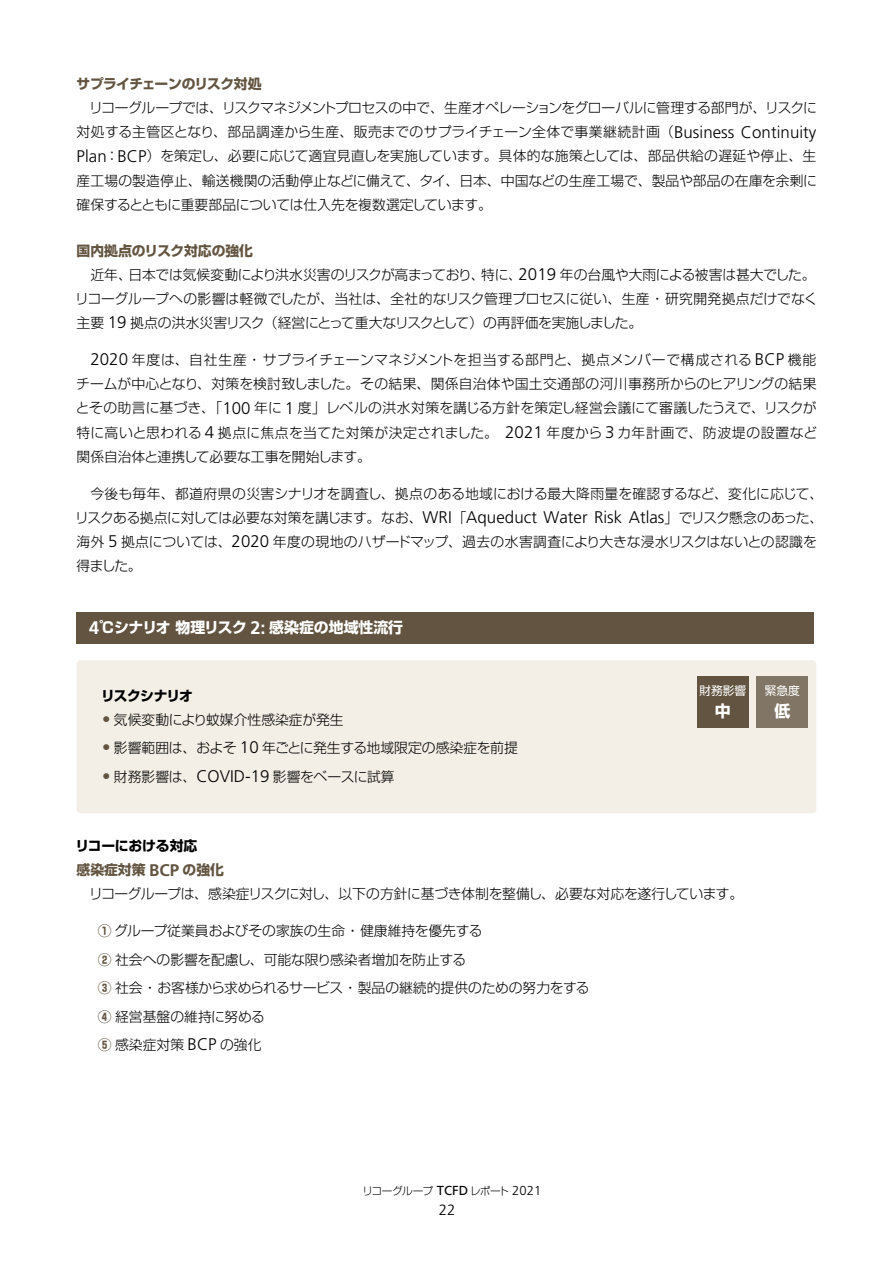
<style>
.page{position:relative;width:893px;height:1263px;background:#fff}
.page>*{position:absolute;margin:0;border:0;box-sizing:border-box;transform-origin:0 0}
.t1{font:700 18.15px "Frutiger LT Pro";color:#fff}
.t2{font:300 16.8px "Frutiger LT Pro";letter-spacing:.005em;color:#000}
.t3{font:300 16.8px "Frutiger LT Pro";color:#625440}
.t4{font:700 16.8px "Frutiger LT Pro";color:#625440}
.t5{font:700 15.9px "P Shin Go Pr 6 N";color:#fff}
.t6{font:700 14.85px "P Shin Go Pr 6 N";letter-spacing:-.06em;color:#fff}
.t7{font:700 14.85px "P Shin Go Pr 6 N";color:#fff}
.t8{font:300 14.85px "Frutiger LT Pro";color:#000}
.t9{font:300 13.8px/24.2px "P Shin Go Pr 6 N";color:#000}
.t10{font:300 13.8px "P Shin Go Pr 6 N";letter-spacing:-.03em;color:#000}
.t11{font:300 13.8px "P Shin Go Pr 6 N";letter-spacing:-.025em;color:#000}
.t12{font:300 13.8px "P Shin Go Pr 6 N";letter-spacing:-.035em;color:#000}
.t13{font:300 13.8px "P Shin Go Pr 6 N";letter-spacing:.03em;color:#000}
.t14{font:300 13.8px "P Shin Go Pr 6 N";letter-spacing:.025em;color:#000}
.t15{font:700 13.8px "P Shin Go Pr 6 N";letter-spacing:-.04em;color:#625440}
.t16{font:300 13.8px "P Shin Go Pr 6 N";letter-spacing:.05em;color:#000}
.t17{font:700 13.8px "P Shin Go Pr 6 N";color:#625440}
.t18{font:700 13.8px "P Shin Go Pr 6 N";letter-spacing:-.025em;color:#000}
.t19{font:700 13.8px "P Shin Go Pr 6 N";letter-spacing:-.02em;color:#625440}
.t20{font:700 13.8px "P Shin Go Pr 6 N";letter-spacing:-.06em;color:#000}
.t21{font:13.05px "Frutiger LT Pro";color:#000}
.t22{font:300 12.9px "Frutiger LT Pro";color:#000}
.t23{font:11.7px "P Shin Go Pr 6 N";color:#fff}
.t24{font:300 10.65px "P Shin Go Pr 6 N";letter-spacing:-.055em;color:#000}
.s1{font-family:"Frutiger LT Pro";font-size:18.15px}
.s2{font-weight:700;color:#625440}
</style>
<div class="page">
<div style="left:77px;top:660px;width:739px;height:153px;background:#f3eee6;border-radius:4px"></div>
<div style="left:77px;top:612px;width:737px;height:32px;background:#625440"></div>
<div style="left:757px;top:676px;width:51px;height:51px;background:#817666"></div>
<div style="left:697px;top:676px;width:51px;height:51px;background:#625440"></div>
<p class="t15" style="left:77px;top:73px;width:187px">サプライチェーンのリスク対処</p>
<p class="t12" style="left:89px;top:97px;width:729px">リコーグループでは、リスクマネジメントプロセスの中で、生産オペレーションをグローバルに管理する部門が、リスクに</p>
<p class="t2" style="left:674px;top:122px;width:144px">Business Continuity</p>
<p class="t9" style="left:147px;top:119px;width:671px;text-indent:-70px">対処する主管区となり、部品調達から生産、販売までのサプライチェーン全体で事業継続計画（<br>）を策定し、必要に応じて適宜見直しを実施しています。具体的な施策としては、部品供給の遅延や停止、生</p>
<p class="t2" style="left:77px;top:146px;width:32px">Plan</p>
<p class="t9" style="left:77px;top:167px;width:742px">産工場の製造停止、輸送機関の活動停止などに備えて、タイ、日本、中国などの生産工場で、製品や部品の在庫を余剰に確保するとともに重要部品については仕入先を複数選定しています。</p>
<p class="t17" style="left:77px;top:239px;width:178px">国内拠点のリスク対応の強化</p>
<p class="t9" style="left:560px;top:261px;width:257px">年の台風や大雨による被害は甚大でした。</p>
<p class="t2" style="left:117px;top:146px;width:31px">BCP</p>
<p class="t9" style="left:105px;top:143px;width:15px">：</p>
<p class="t10" style="left:128px;top:263px;width:358px">日本では気候変動により洪水災害のリスクが高まっており、</p>
<p class="t9" style="left:90px;top:261px;width:43px">近年、</p>
<p class="t9" style="left:75px;top:285px;width:744px">リコーグループへの影響は軽微でしたが、当社は、全社的なリスク管理プロセスに従い、生産・研究開発拠点だけでなく</p>
<p class="t10" style="left:130px;top:312px;width:514px">拠点の洪水災害リスク（経営にとって重大なリスクとして）の再評価を実施しました。</p>
<p class="t9" style="left:481px;top:261px;width:42px">特に、</p>
<p class="t2" style="left:519px;top:264px;width:39px">2019</p>
<p class="t9" style="left:77px;top:310px;width:29px">主要</p>
<p class="t2" style="left:108px;top:313px;width:20px">19</p>
<p class="t13" style="left:132px;top:348px;width:622px">年度は、自社生産・サプライチェーンマネジメントを担当する部門と、拠点メンバーで構成される</p>
<p class="t9" style="left:788px;top:347px;width:30px">機能</p>
<p class="t2" style="left:755px;top:350px;width:31px">BCP</p>
<p class="t2" style="left:90px;top:350px;width:39px">2020</p>
<p class="t9" style="left:76px;top:371px;width:742px;text-align:right">チームが中心となり、対策を検討致しました。その結果、関係自治体や国土交通部の河川事務所からのヒアリングの結果度」レベルの洪水対策を講じる方針を策定し経営会議にて審議したうえで、リスクが</p>
<p class="t9" style="left:76px;top:395px;width:148px">とその助言に基づき、「</p>
<p class="t9" style="left:254px;top:395px;width:29px">年に</p>
<p class="t2" style="left:222px;top:398px;width:30px">100</p>
<p class="t2" style="left:285px;top:398px;width:11px">1</p>
<p class="t14" style="left:218px;top:421px;width:281px">拠点に焦点を当てた対策が決定されました。</p>
<p class="t9" style="left:547px;top:419px;width:57px">年度から</p>
<p class="t16" style="left:618px;top:421px;width:201px">カ年計画で、防波堤の設置など</p>
<p class="t9" style="left:77px;top:419px;width:296px">特に高いと思われる<br>関係自治体と連携して必要な工事を開始します。</p>
<p class="t9" style="left:90px;top:480px;width:734px;text-align:right">今後も毎年、都道府県の災害シナリオを調査し、拠点のある地域における最大降雨量を確認するなど、変化に応じて、」でリスク懸念のあった、</p>
<p class="t2" style="left:505px;top:422px;width:39px">2021</p>
<p class="t2" style="left:605px;top:422px;width:11px">3</p>
<p class="t2" style="left:205px;top:422px;width:11px">4</p>
<p class="t2" style="left:466px;top:508px;width:200px">Aqueduct Water Risk Atlas</p>
<p class="t9" style="left:452px;top:504px;width:15px">「</p>
<p class="t9" style="left:273px;top:504px;width:545px;text-indent:-198px">リスクある拠点に対しては必要な対策を講じます。なお、<br>年度の現地のハザードマップ、過去の水害調査により大きな浸水リスクはないとの認識を</p>
<p class="t2" style="left:423px;top:508px;width:31px">WRI</p>
<p class="t9" style="left:77px;top:529px;width:67px">海外<br>得ました。</p>
<p class="t9" style="left:121px;top:529px;width:112px">拠点については、</p>
<p class="t2" style="left:232px;top:532px;width:39px">2020</p>
<p class="t2" style="left:108px;top:532px;width:11px">5</p>
<p class="t6" style="left:89px;top:616px;width:159px">℃<span class="s1">4</span> シナリオ物理リスク</p>
<p class="t7" style="left:269px;top:616px;width:135px">感染症の地域性流行</p>
<h1 class="t1" style="left:250px;top:617px;width:17px">2:</h1>
<p class="t20" style="left:101px;top:684px;width:93px">リスクシナリオ</p>
<p class="t9" style="left:114px;top:706px;width:231px">気候変動により蚊媒介性感染症が発生</p>
<p class="t3" style="left:102px;top:709px;width:10px">•</p>
<p class="t9" style="left:114px;top:735px;width:124px">影響範囲は、およそ</p>
<p class="t9" style="left:262px;top:735px;width:257px">年ごとに発生する地域限定の感染症を前提</p>
<p class="t2" style="left:240px;top:738px;width:20px">10</p>
<p class="t3" style="left:102px;top:738px;width:10px">•</p>
<p class="t9" style="left:114px;top:763px;width:84px">財務影響は、</p>
<p class="t3" style="left:102px;top:766px;width:10px">•</p>
<p class="t11" style="left:273px;top:765px;width:123px">影響をベースに試算</p>
<p class="t2" style="left:196px;top:766px;width:75px">COVID-19</p>
<p class="t23" style="left:699px;top:681px;width:48px">財務影響</p>
<p class="t5" style="left:715px;top:698px;width:17px">中</p>
<p class="t23" style="left:765px;top:681px;width:37px">緊急度</p>
<p class="t5" style="left:774px;top:698px;width:17px">低</p>
<p class="t18" style="left:76px;top:835px;width:123px">リコーにおける対応</p>
<p class="t19" style="left:183px;top:859px;width:43px">の強化</p>
<p class="t19" style="left:77px;top:859px;width:71px">感染症対策</p>
<p class="t11" style="left:89px;top:883px;width:656px">リコーグループは、感染症リスクに対し、以下の方針に基づき体制を整備し、必要な対応を遂行しています。</p>
<p class="t9" style="left:98px;top:918px;width:386px"><span class="s2">①</span> グループ従業員およびその家族の生命・健康維持を優先する</p>
<p class="t9" style="left:98px;top:946px;width:370px"><span class="s2">②</span> 社会への影響を配慮し、可能な限り感染者増加を防止する</p>
<p class="t9" style="left:98px;top:974px;width:493px"><span class="s2">③</span> 社会・お客様から求められるサービス・製品の継続的提供のための努力をする</p>
<p class="t9" style="left:98px;top:1003px;width:169px"><span class="s2">④</span> 経営基盤の維持に努める</p>
<p class="t9" style="left:220px;top:1031px;width:43px">の強化</p>
<p class="t4" style="left:149px;top:860px;width:31px">BCP</p>
<p class="t9" style="left:98px;top:1031px;width:88px"><span class="s2">⑤</span> 感染症対策</p>
<p class="t2" style="left:188px;top:1035px;width:31px">BCP</p>
<p class="t24" style="left:362px;top:1182px;width:72px">リコーグループ</p>
<p class="t24" style="left:470px;top:1182px;width:41px">レポート</p>
<p class="t22" style="left:512px;top:1183px;width:30px">2021</p>
<p class="t21" style="left:437px;top:1183px;width:33px">TCFD</p>
<p class="t8" style="left:439px;top:1201px;width:18px">22</p>
</div>
